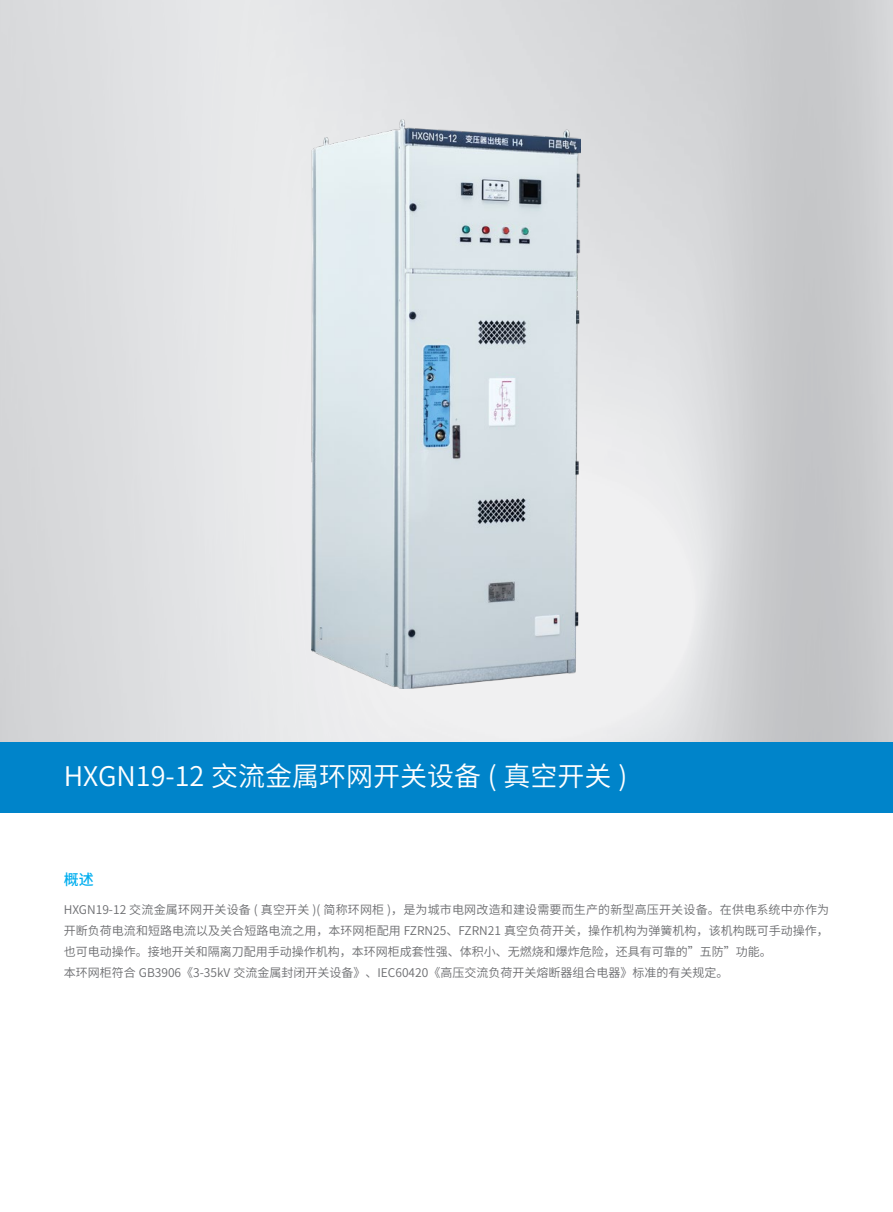
<style>
.page{position:relative;width:893px;height:1212px;background:#fff}
.page>*{position:absolute;margin:0;border:0;box-sizing:border-box;transform-origin:0 0}
.t1{font:27px "Source Han Sans CN";color:#fff}
.t2{font:500 15px "Source Han Sans CN";color:#00aeef}
.t3{font:12px/21px "Source Han Sans CN";color:#6c6d70}
</style>
<div class="page">
<img style="left:0;top:0;width:893px;height:742px">
<div style="left:0;top:742px;width:893px;height:70px;background:#0084ca"></div>
<img style="left:312px;top:119px;width:268px;height:570px">
<h1 class="t1" style="left:64px;top:760px;width:565px">HXGN19-12 交流金属环网开关设备 ( 真空开关 )</h1>
<p class="t2" style="left:64px;top:871px;width:31px">概述</p>
<p class="t3" style="left:64px;top:899px;width:767px">HXGN19-12 交流金属环网开关设备 ( 真空开关 )( 简称环网柜 )，是为城市电网改造和建设需要而生产的新型高压开关设备。在供电系统中亦作为开断负荷电流和短路电流以及关合短路电流之用，本环网柜配用 FZRN25、FZRN21 真空负荷开关，操作机构为弹簧机构，该机构既可手动操作，也可电动操作。接地开关和隔离刀配用手动操作机构，本环网柜成套性强、体积小、无燃烧和爆炸危险，还具有可靠的”五防”功能。<br>本环网柜符合 GB3906《3-35kV 交流金属封闭开关设备》、IEC60420《高压交流负荷开关熔断器组合电器》标准的有关规定。</p>
</div>
